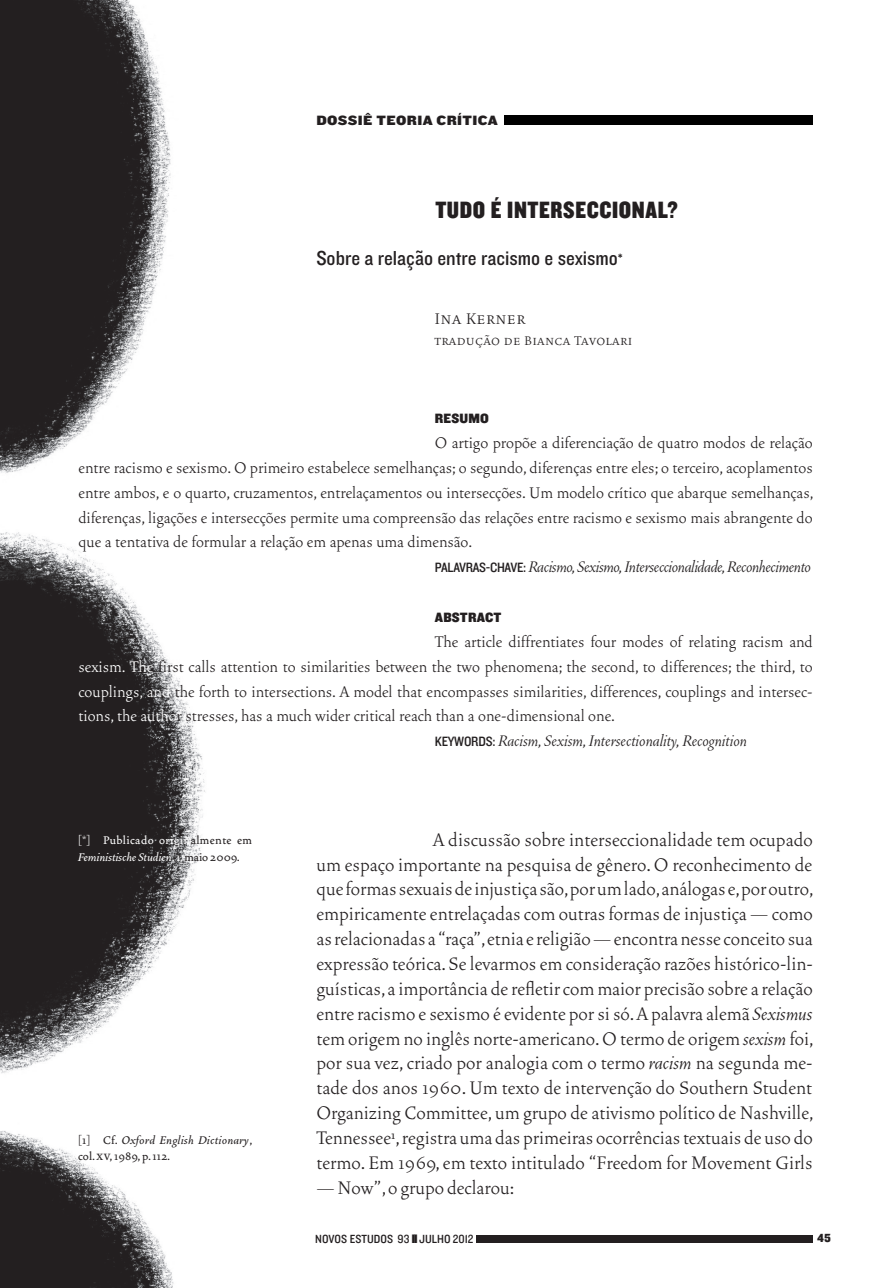
<style>
.page{position:relative;width:891px;height:1288px;background:#fff}
.page>*{position:absolute;margin:0;border:0;box-sizing:border-box;transform-origin:0 0}
.t1{font:24.5px "Knockout HTF70 Full Welterwt";letter-spacing:.025em;color:#231f20}
.t2{font:300 22.75px/24.8px "Vendetta";color:#231f20;text-align:justify}
.t3{font:21px "Knockout HTF30 Junior Welterwt";color:#231f20}
.t4{font:300 19.25px "Vendetta";color:#231f20}
.t5{font:italic 300 19.25px "Vendetta";letter-spacing:-.02em;color:#231f20}
.t6{font:italic 300 19.25px "Vendetta";color:#231f20}
.t7{font:19.25px "Vendetta Light Small Caps";letter-spacing:.02em;color:#231f20}
.t8{font:15.75px "Vendetta Light Small Caps";letter-spacing:.02em;color:#231f20}
.t9{font:500 14px/16.6px "Vendetta";letter-spacing:.03em;color:#fff}
.t10{font:italic 500 14px/16.6px "Vendetta";letter-spacing:.02em;color:#231f20}
.t11{font:14px "Knockout HTF72 Full Cruiserwt";letter-spacing:.025em;color:#231f20}
.t12{font:14px "Knockout HTF71 Full Middlewt";letter-spacing:.015em;color:#231f20}
.t13{font:12.25px "Knockout HTF30 Junior Welterwt";color:#231f20}
.t14{font:12.25px "Knockout HTF71 Full Middlewt";color:#231f20}
.s1{font-size:14px}
.s2{font-family:"Knockout HTF30 Junior Welterwt";font-weight:400;font-style:normal;font-size:14px}
.s3{color:#fff}
.s4{color:#231f20}
.s5{font-style:italic}
.s6{font-style:normal}
.s7{font-family:"Vendetta Medium Small Caps";font-weight:400;font-style:normal}
</style>
<div class="page">
<img style="left:0;top:0;width:813px;height:1287px">
<div style="left:504px;top:115px;width:308px;height:10px;background:#000"></div>
<div style="left:476px;top:1234px;width:336px;height:8px;background:#231f20"></div>
<p class="t11" style="left:316px;top:112px;width:183px">DOSSIÊ TEORIA CRÍTICA</p>
<p class="t1" style="left:435px;top:197px;width:244px">TUDO É INTERSECCIONAL?</p>
<p class="t3" style="left:316px;top:247px;width:308px">Sobre a relação entre racismo e sexismo<span class="s1">*</span></p>
<p class="t7" style="left:434px;top:309px;width:92px">Ina Kerner</p>
<p class="t8" style="left:434px;top:333px;width:199px">tradução de Bianca Tavolari</p>
<p class="t12" style="left:435px;top:411px;width:56px">RESUMO</p>
<p class="t4" style="left:435px;top:433px;width:379px">O artigo propõe a diferenciação de quatro modos de relação</p>
<p class="t4" style="left:78px;top:458px;width:735px">entre racismo e sexismo. O primeiro estabelece semelhanças; o segundo, diferenças entre eles; o terceiro, acoplamentos</p>
<p class="t4" style="left:78px;top:483px;width:736px">entre ambos, e o quarto, cruzamentos, entrelaçamentos ou intersecções. Um modelo crítico que abarque semelhanças,</p>
<p class="t4" style="left:78px;top:508px;width:735px">diferenças, ligações e intersecções permite uma compreensão das relações entre racismo e sexismo mais abrangente do</p>
<p class="t4" style="left:78px;top:532px;width:395px">que a tentativa de formular a relação em apenas uma dimensão.</p>
<p class="t5" style="left:435px;top:557px;width:378px"><span class="s2">PALAVRAS‑CHAVE:</span> Racismo, Sexismo, Interseccionalidade, Reconhecimento</p>
<p class="t12" style="left:435px;top:610px;width:68px">ABSTRACT</p>
<p class="t4" style="left:435px;top:632px;width:379px">The article diffrentiates four modes of relating racism and</p>
<p class="t4" style="left:78px;top:657px;width:735px"><span class="s3">sexism. The</span> first calls attention to similarities between the two phenomena; the second, to differences; the third, to</p>
<p class="t4" style="left:78px;top:681px;width:735px"><span class="s3">couplings, and</span> the forth to intersections. A model that encompasses similarities, differences, couplings and intersec‑</p>
<p class="t4" style="left:78px;top:706px;width:538px"><span class="s3">tions, the autho</span>r stresses, has a much wider critical reach than a one-dimensional one.</p>
<p class="t6" style="left:435px;top:731px;width:314px"><span class="s2">KEYWORDS:</span> Racism, Sexism, Intersectionality, Recognition</p>
<p class="t9" style="left:78px;top:832px;width:175px">[*] Publicado origin<span class="s4">almente em<br></span><span class="s5">Feministische Studien</span>,1,<span class="s4">maio 2009.</span></p>
<p class="t10" style="left:78px;top:1131px;width:176px"><span class="s6">[1] Cf.</span> Oxford English Dictionary<span class="s6">, col.</span><span class="s7">xv</span><span class="s6">,</span><span class="s6">1989,p.112.</span></p>
<p class="t2" style="left:316px;top:827px;width:498px;text-indent:117px">A discussão sobre interseccionalidade tem ocupado um espaço importante na pesquisa de gênero. O reconhecimento de que formas sexuais de injustiça são, por um lado, análogas e, por outro, empiricamente entrelaçadas com outras formas de injustiça — como as relacionadas a “raça”, etnia e religião — encontra nesse conceito sua expressão teórica. Se levarmos em consideração razões histórico‑lin‑ guísticas, a importância de refletir com maior precisão sobre a relação entre racismo e sexismo é evidente por si só. A palavra alemã <span class="s5">Sexismus </span>tem origem no inglês norte‑americano. O termo de origem <span class="s5">sexism</span> foi, por sua vez, criado por analogia com o termo <span class="s5">racism</span> na segunda me‑ tade dos anos 1960. Um texto de intervenção do Southern Student Organizing Committee, um grupo de ativismo político de Nashville, Tennessee<sup>1</sup>, registra uma das primeiras ocorrências textuais de uso do termo. Em 1969, em texto intitulado “Freedom for Movement Girls</p>
<p class="t2" style="left:316px;top:1175px;width:199px">— Now”, o grupo declarou:</p>
<p class="t13" style="left:315px;top:1232px;width:160px">NOVOS ESTUDOS 93 ❙❙ JULHO 2012</p>
<p class="t14" style="left:817px;top:1231px;width:15px">45</p>
</div>
